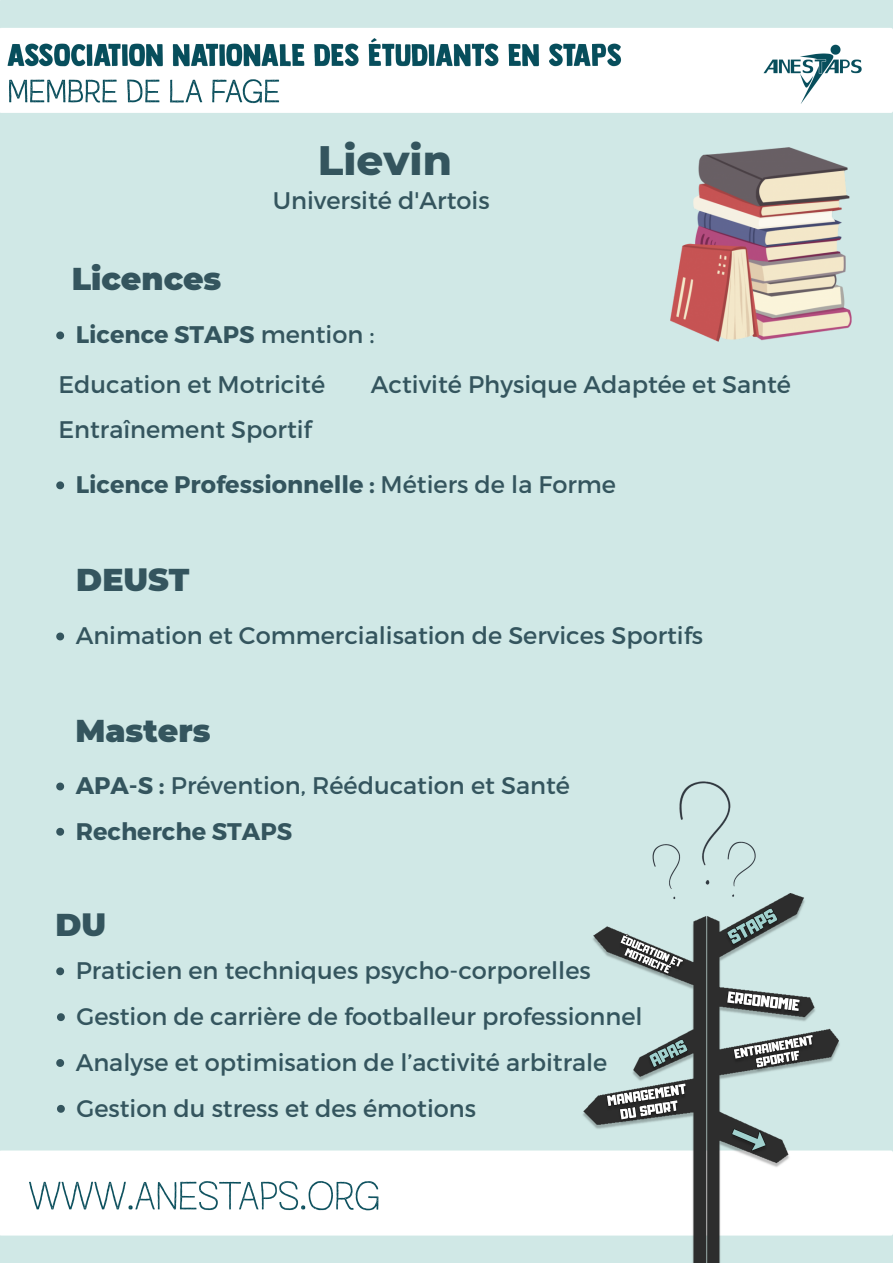
<style>
.page{position:relative;width:893px;height:1263px;background:#fff}
.page>*{position:absolute;margin:0;border:0;box-sizing:border-box;transform-origin:0 0}
.t1{font:800 42px "Montserrat";color:#34555e}
.t2{font:900 31.5px "Montserrat";color:#34555e}
.t3{font:24px/49.7px "Montserrat";color:#34555e}
.t4{font:700 24px "Montserrat";color:#34555e}
.s1{font-weight:700}
.s2{font-weight:400}
</style>
<div class="page">
<img style="left:0;top:0;width:893px;height:1263px">
<img style="left:670px;top:147px;width:181px;height:194px">
<svg style="left:56px;top:331px;width:8px;height:8px"></svg>
<svg style="left:56px;top:782px;width:8px;height:8px"></svg>
<svg style="left:56px;top:828px;width:8px;height:8px"></svg>
<svg style="left:56px;top:481px;width:8px;height:8px"></svg>
<svg style="left:56px;top:632px;width:8px;height:8px"></svg>
<svg style="left:57px;top:1013px;width:8px;height:8px"></svg>
<svg style="left:56px;top:967px;width:8px;height:8px"></svg>
<svg style="left:57px;top:1105px;width:8px;height:8px"></svg>
<svg style="left:56px;top:1059px;width:8px;height:8px"></svg>
<h1 class="t1" style="left:318px;top:134px;width:136px">Lievin</h1>
<p class="t3" style="left:273px;top:174px;width:218px">Université d'Artois</p>
<h2 class="t2" style="left:72px;top:260px;width:151px">Licences</h2>
<p class="t3" style="left:58px;top:309px;width:318px;text-indent:17px"><span class="s1">Licence STAPS</span> mention :<br>Education et Motricité</p>
<p class="t3" style="left:371px;top:358px;width:422px">Activité Physique Adaptée et Santé</p>
<p class="t3" style="left:58px;top:403px;width:255px">Entraînement Sportif</p>
<p class="t4" style="left:76px;top:469px;width:542px">Licence Professionnelle : <span class="s2">Métiers de la Forme</span></p>
<h2 class="t2" style="left:76px;top:561px;width:115px">DEUST</h2>
<p class="t3" style="left:76px;top:610px;width:629px">Animation et Commercialisation de Services Sportifs</p>
<h2 class="t2" style="left:75px;top:712px;width:137px">Masters</h2>
<p class="t3" style="left:76px;top:762px;width:496px;line-height:45.3px"><span class="s1">APA-S :</span> Prévention, Rééducation et Santé<br><span class="s1">Recherche STAPS</span></p>
<h2 class="t2" style="left:56px;top:906px;width:52px">DU</h2>
<p class="t3" style="left:76px;top:944px;width:516px">Praticien en techniques psycho-corporelles</p>
<p class="t3" style="left:76px;top:990px;width:567px">Gestion de carrière de footballeur professionnel</p>
<p class="t3" style="left:76px;top:1036px;width:533px">Analyse et optimisation de l’activité arbitrale</p>
<p class="t3" style="left:76px;top:1082px;width:401px">Gestion du stress et des émotions</p>
</div>
